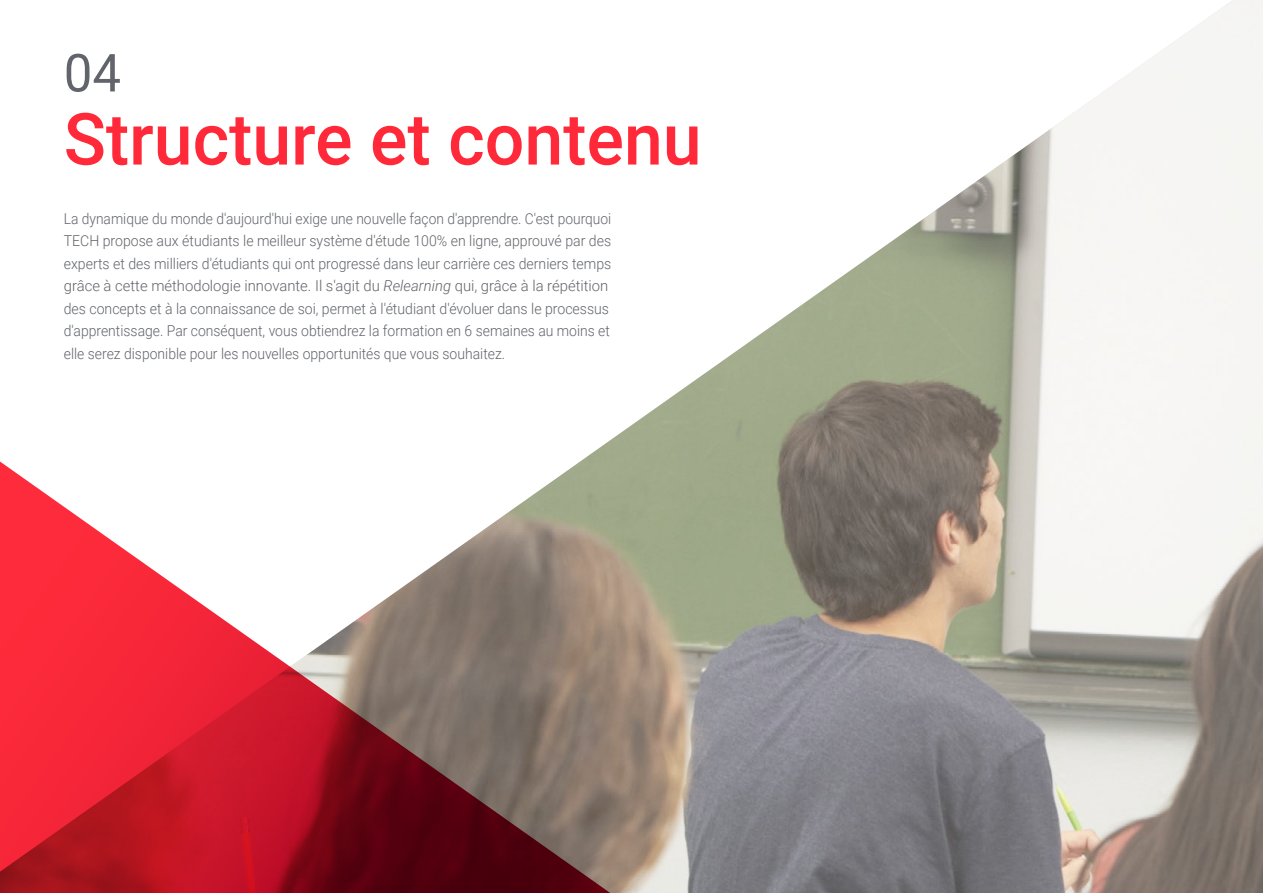
<style>
.page{position:relative;width:1263px;height:893px;background:#fff}
.page>*{position:absolute;margin:0;border:0;box-sizing:border-box;transform-origin:0 0}
.t1{font:500 72px "Roboto";color:#ff293a}
.t2{font:52.5px "Roboto";color:#61646a}
.t3{font:300 15px/22.5px "Roboto";color:#61646a;scale:.92 1}
.s1{font-style:italic}
</style>
<div class="page">
<img style="left:602px;top:0;width:661px;height:893px">
<svg style="left:0;top:446px;width:640px;height:447px"></svg>
<h2 class="t2" style="left:64px;top:36px;width:59px">04</h2>
<h1 class="t1" style="left:64px;top:89px;width:639px">Structure et contenu</h1>
<p class="t3" style="left:64px;top:207px;width:597px">La dynamique du monde d'aujourd'hui exige une nouvelle façon d'apprendre. C'est pourquoi TECH propose aux étudiants le meilleur système d'étude 100% en ligne, approuvé par des experts et des milliers d'étudiants qui ont progressé dans leur carrière ces derniers temps grâce à cette méthodologie innovante. Il s'agit du <span class="s1">Relearning</span> qui, grâce à la répétition des concepts et à la connaissance de soi, permet à l'étudiant d'évoluer dans le processus d'apprentissage. Par conséquent, vous obtiendrez la formation en 6 semaines au moins et elle serez disponible pour les nouvelles opportunités que vous souhaitez.</p>
</div>
